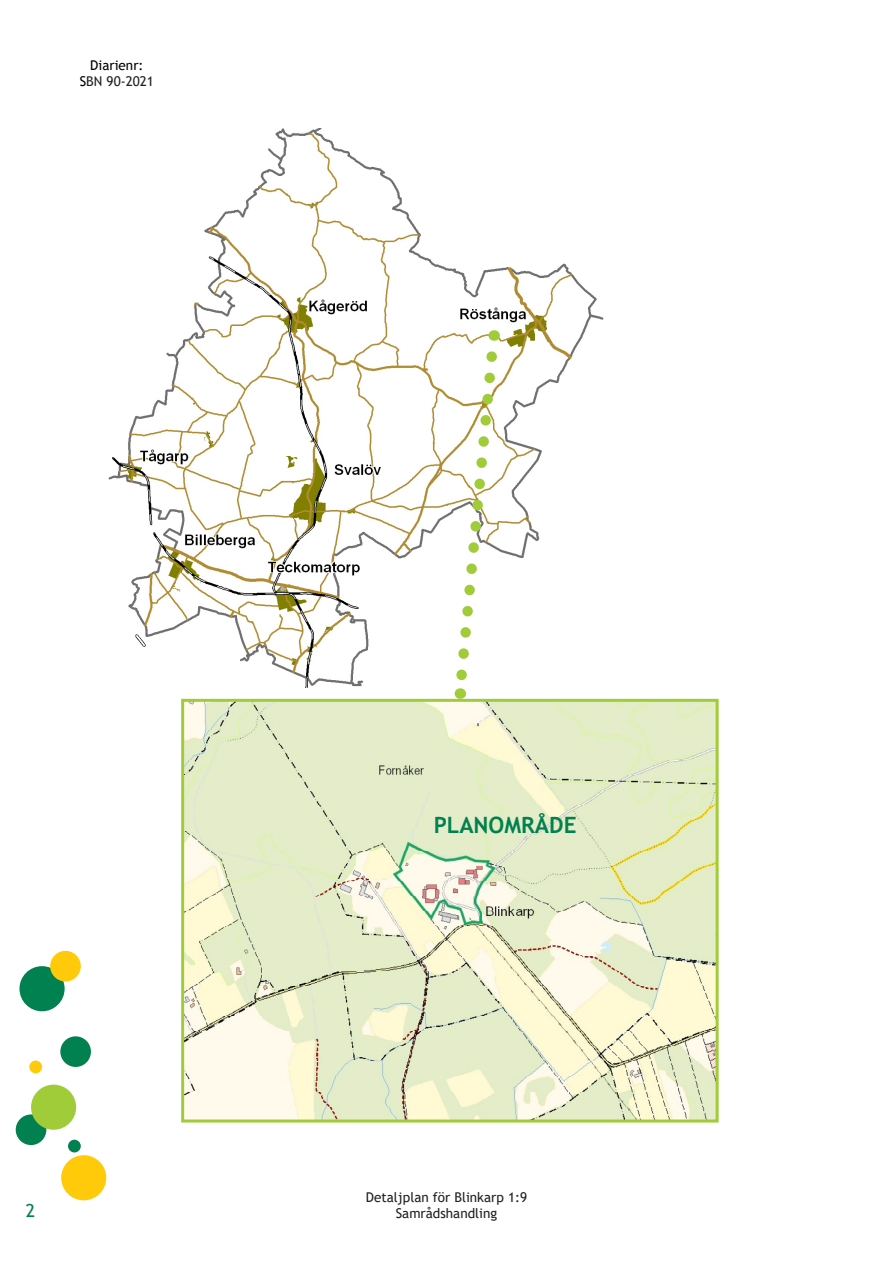
<style>
.page{position:relative;width:893px;height:1263px;background:#fff}
.page>*{position:absolute;margin:0;border:0;box-sizing:border-box;transform-origin:0 0}
._3__Tredjerubrik{font:700 22.5px "Trebuchet MS";color:#00814f}
.t1{font:18px "Trebuchet MS";color:#00814f}
.t2{font:13.5px/16.2px "Trebuchet MS";color:#231f20;text-align:center}
.t3{font:13.5px/16.2px "Trebuchet MS";color:#000;text-align:center}
.s1{color:#231f20}
</style>
<div class="page">
<img style="left:108px;top:128px;width:496px;height:559px">
<div style="left:16px;top:1114px;width:30px;height:31px;background:#00814f;border-radius:50%"></div>
<div style="left:68px;top:1140px;width:13px;height:12px;background:#00814f;border-radius:50%"></div>
<div style="left:61px;top:1155px;width:45px;height:45px;background:#feca0a;border-radius:50%"></div>
<div style="left:29px;top:1060px;width:13px;height:13px;background:#feca0a;border-radius:50%"></div>
<div style="left:19px;top:966px;width:46px;height:45px;background:#00814f;border-radius:50%"></div>
<div style="left:60px;top:1036px;width:31px;height:31px;background:#00814f;border-radius:50%"></div>
<div style="left:50px;top:951px;width:31px;height:30px;background:#feca0a;border-radius:50%"></div>
<div style="left:31px;top:1084px;width:45px;height:46px;background:#a1cc3a;border-radius:50%"></div>
<img style="left:185px;top:703px;width:530px;height:415px">
<div style="left:181px;top:699px;width:538px;height:423px;border:3px solid #a1cc3a"></div>
<svg style="left:449px;top:330px;width:54px;height:369px"></svg>
<p class="t3" style="left:80px;top:57px;width:76px">Diarienr:<br>S<span class="s1">BN 90-2021</span></p>
<p class="_3__Tredjerubrik" style="left:434px;top:811px;width:144px">PLANOMRÅDE</p>
<h2 class="t1" style="left:26px;top:1199px;width:11px">2</h2>
<p class="t2" style="left:366px;top:1189px;width:163px">Detaljplan för Blinkarp 1:9<br>Samrådshandling</p>
</div>
